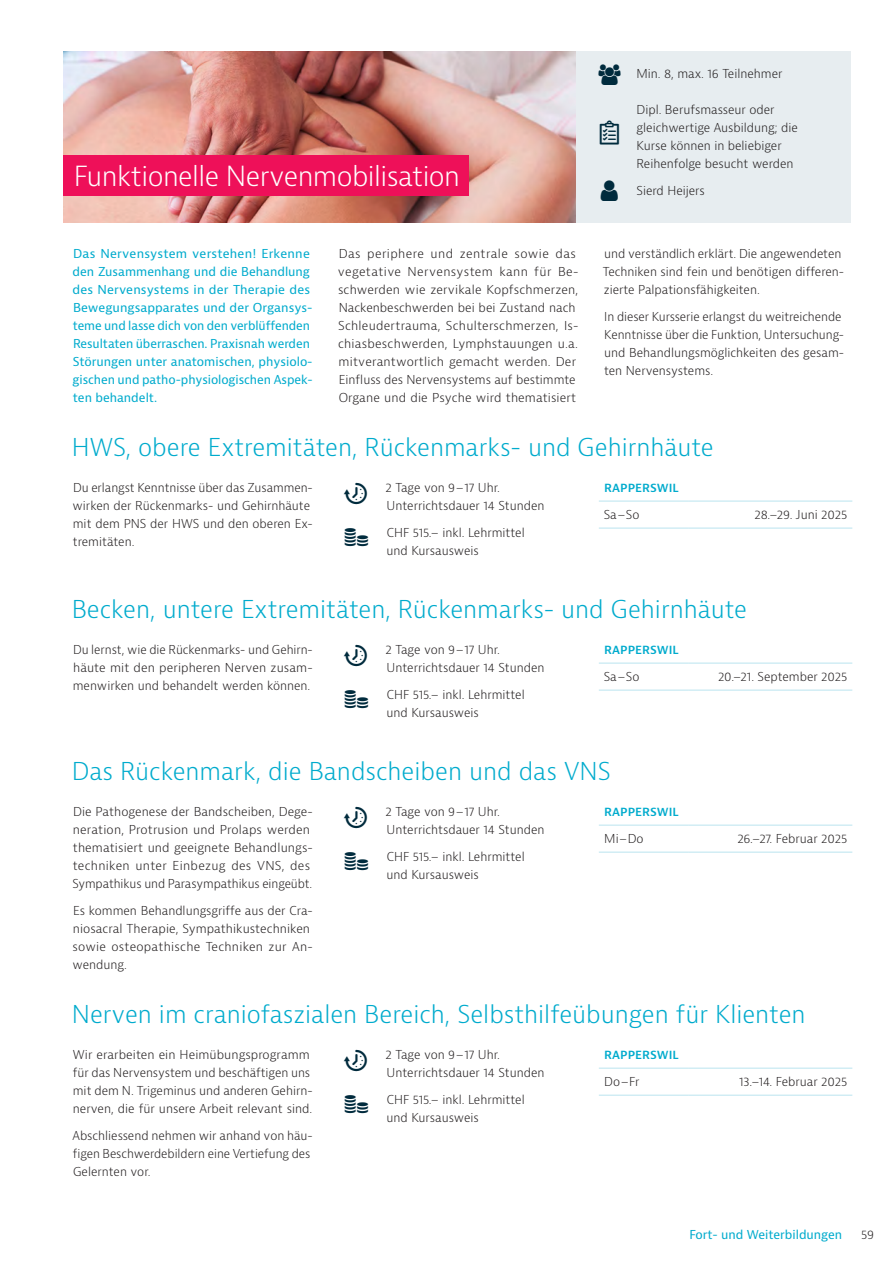
<style>
.page{position:relative;width:893px;height:1263px;background:#fff}
.page>*{position:absolute;margin:0;border:0;box-sizing:border-box;transform-origin:0 0}
.t1{font:300 27px "Bernina Sans";letter-spacing:-.02em;color:#fff}
.t2{font:300 24px "Bernina Sans";color:#00abcd}
.t3{font:300 12px/18px "Bernina Sans";color:#231f20}
.t4{font:12px/18px "Bernina Sans";color:#00abcd}
.t5{font:600 12px "Bernina Sans";color:#00abcd}
</style>
<div class="page">
<hr style="left:599px;top:501px;width:90px;height:1px;background:#bae4ef">
<hr style="left:689px;top:501px;width:163px;height:1px;background:#bae4ef">
<hr style="left:599px;top:528px;width:90px;height:1px;background:#bae4ef">
<hr style="left:689px;top:528px;width:163px;height:1px;background:#bae4ef">
<hr style="left:599px;top:663px;width:90px;height:1px;background:#bae4ef">
<hr style="left:689px;top:663px;width:163px;height:1px;background:#bae4ef">
<hr style="left:599px;top:690px;width:90px;height:1px;background:#bae4ef">
<hr style="left:689px;top:690px;width:163px;height:1px;background:#bae4ef">
<hr style="left:599px;top:825px;width:90px;height:1px;background:#bae4ef">
<hr style="left:689px;top:825px;width:163px;height:1px;background:#bae4ef">
<hr style="left:599px;top:852px;width:90px;height:1px;background:#bae4ef">
<hr style="left:689px;top:852px;width:163px;height:1px;background:#bae4ef">
<hr style="left:599px;top:1068px;width:90px;height:1px;background:#bae4ef">
<hr style="left:689px;top:1068px;width:163px;height:1px;background:#bae4ef">
<hr style="left:599px;top:1095px;width:90px;height:1px;background:#bae4ef">
<hr style="left:689px;top:1095px;width:163px;height:1px;background:#bae4ef">
<img style="left:63px;top:51px;width:514px;height:171px">
<div style="left:577px;top:51px;width:274px;height:171px;background:#e7edf0"></div>
<div style="left:63px;top:156px;width:406px;height:40px;background:#ee1059"></div>
<h1 class="t1" style="left:74px;top:158px;width:388px">Funktionelle Nervenmobilisation</h1>
<p class="t3" style="left:637px;top:65px;width:147px">Min. 8, max. 16 Teilnehmer</p>
<p class="t3" style="left:637px;top:101px;width:163px">Dipl. Berufsmasseur oder gleichwertige Ausbildung; die<br>Kurse können in beliebiger<br>Reihenfolge besucht werden</p>
<p class="t3" style="left:637px;top:182px;width:70px">Sierd Heijers</p>
<p class="t4" style="left:73px;top:245px;width:242px">Das Nervensystem verstehen! Erkenne den Zusammenhang und die Behandlung des Nervensystems in der Therapie des Bewegungsapparates und der Organsys&shy;teme und lasse dich von den verblüffenden Resultaten überraschen. Praxisnah werden Störungen unter anatomischen, physiolo&shy;gischen und patho-physiologischen Aspek&shy;ten behandelt.</p>
<p class="t3" style="left:338px;top:245px;width:242px">Das periphere und zentrale sowie das vegetative Nervensystem kann für Be&shy;schwerden wie zervikale Kopfschmerzen, Nackenbeschwerden bei bei Zustand nach Schleudertrauma, Schulterschmerzen, Is&shy;chiasbeschwerden, Lymphstauungen u.a. mitverantwortlich gemacht werden. Der Einfluss des Nervensystems auf bestimmte Organe und die Psyche wird thematisiert</p>
<p class="t3" style="left:603px;top:245px;width:243px">und verständlich erklärt. Die angewendeten<br>Techniken sind fein und benötigen differen&shy;zierte Palpationsfähigkeiten.</p>
<p class="t3" style="left:604px;top:308px;width:241px">In dieser Kursserie erlangst du weitreichende Kenntnisse über die Funktion, Untersuchung&shy;und Behandlungsmöglichkeiten des gesam&shy;ten Nervensystems.</p>
<h2 class="t2" style="left:72px;top:431px;width:643px">HWS, obere Extremitäten, Rückenmarks- und Gehirnhäute</h2>
<p class="t3" style="left:73px;top:479px;width:242px">Du erlangst Kenntnisse über das Zusammen&shy;wirken der Rückenmarks- und Gehirnhäute mit dem PNS der HWS und den oberen Ex&shy;tremitäten.</p>
<p class="t3" style="left:386px;top:479px;width:160px">2 Tage von 9–17 Uhr.<br>Unterrichtsdauer 14 Stunden</p>
<p class="t5" style="left:604px;top:480px;width:76px">RAPPERSWIL</p>
<p class="t3" style="left:604px;top:506px;width:37px">Sa–So</p>
<p class="t3" style="left:754px;top:506px;width:94px">28.–29. Juni 2025</p>
<p class="t3" style="left:386px;top:524px;width:140px">CHF 515.– inkl. Lehrmittel und Kursausweis</p>
<h2 class="t2" style="left:72px;top:593px;width:677px">Becken, untere Extremitäten, Rückenmarks- und Gehirnhäute</h2>
<p class="t3" style="left:73px;top:641px;width:241px;text-align:justify">Du lernst, wie die Rückenmarks- und Gehirn&shy;häute mit den peripheren Nerven zusam&shy;menwirken und behandelt werden können.</p>
<p class="t3" style="left:386px;top:641px;width:160px">2 Tage von 9–17 Uhr.<br>Unterrichtsdauer 14 Stunden</p>
<p class="t3" style="left:386px;top:686px;width:140px">CHF 515.– inkl. Lehrmittel und Kursausweis</p>
<p class="t5" style="left:604px;top:642px;width:76px">RAPPERSWIL</p>
<p class="t3" style="left:604px;top:668px;width:37px">Sa–So</p>
<p class="t3" style="left:718px;top:668px;width:131px">20.–21. September 2025</p>
<h2 class="t2" style="left:72px;top:755px;width:541px">Das Rückenmark, die Bandscheiben und das VNS</h2>
<p class="t3" style="left:72px;top:803px;width:242px">Die Pathogenese der Bandscheiben, Dege&shy;neration, Protrusion und Prolaps werden thematisiert und geeignete Behandlungs&shy;techniken unter Einbezug des VNS, des Sympathikus und Parasympathikus eingeübt.</p>
<p class="t3" style="left:72px;top:902px;width:242px">Es kommen Behandlungsgriffe aus der Cra&shy;niosacral Therapie, Sympathikustechniken sowie osteopathische Techniken zur An&shy;wendung.</p>
<p class="t3" style="left:386px;top:803px;width:160px">2 Tage von 9–17 Uhr.<br>Unterrichtsdauer 14 Stunden</p>
<p class="t3" style="left:386px;top:848px;width:140px">CHF 515.– inkl. Lehrmittel und Kursausweis</p>
<p class="t5" style="left:604px;top:804px;width:76px">RAPPERSWIL</p>
<p class="t3" style="left:604px;top:830px;width:41px">Mi–Do</p>
<p class="t3" style="left:737px;top:830px;width:112px">26.–27. Februar 2025</p>
<h2 class="t2" style="left:72px;top:998px;width:735px">Nerven im craniofaszialen Bereich, Selbsthilfeübungen für Klienten</h2>
<p class="t3" style="left:73px;top:1046px;width:241px">Wir erarbeiten ein Heimübungsprogramm für das Nervensystem und beschäftigen uns mit dem N. Trigeminus und anderen Gehirn&shy;nerven, die für unsere Arbeit relevant sind.</p>
<p class="t3" style="left:72px;top:1127px;width:242px">Abschliessend nehmen wir anhand von häu&shy;figen Beschwerdebildern eine Vertiefung des<br>Gelernten vor.</p>
<p class="t3" style="left:386px;top:1046px;width:160px">2 Tage von 9–17 Uhr.<br>Unterrichtsdauer 14 Stunden</p>
<p class="t3" style="left:386px;top:1091px;width:140px">CHF 515.– inkl. Lehrmittel und Kursausweis</p>
<p class="t5" style="left:604px;top:1047px;width:76px">RAPPERSWIL</p>
<p class="t3" style="left:604px;top:1073px;width:37px">Do–Fr</p>
<p class="t3" style="left:739px;top:1073px;width:110px">13.–14. Februar 2025</p>
<p class="t4" style="left:689px;top:1226px;width:154px">Fort- und Weiterbildungen</p>
<p class="t3" style="left:861px;top:1226px;width:14px">59</p>
</div>
